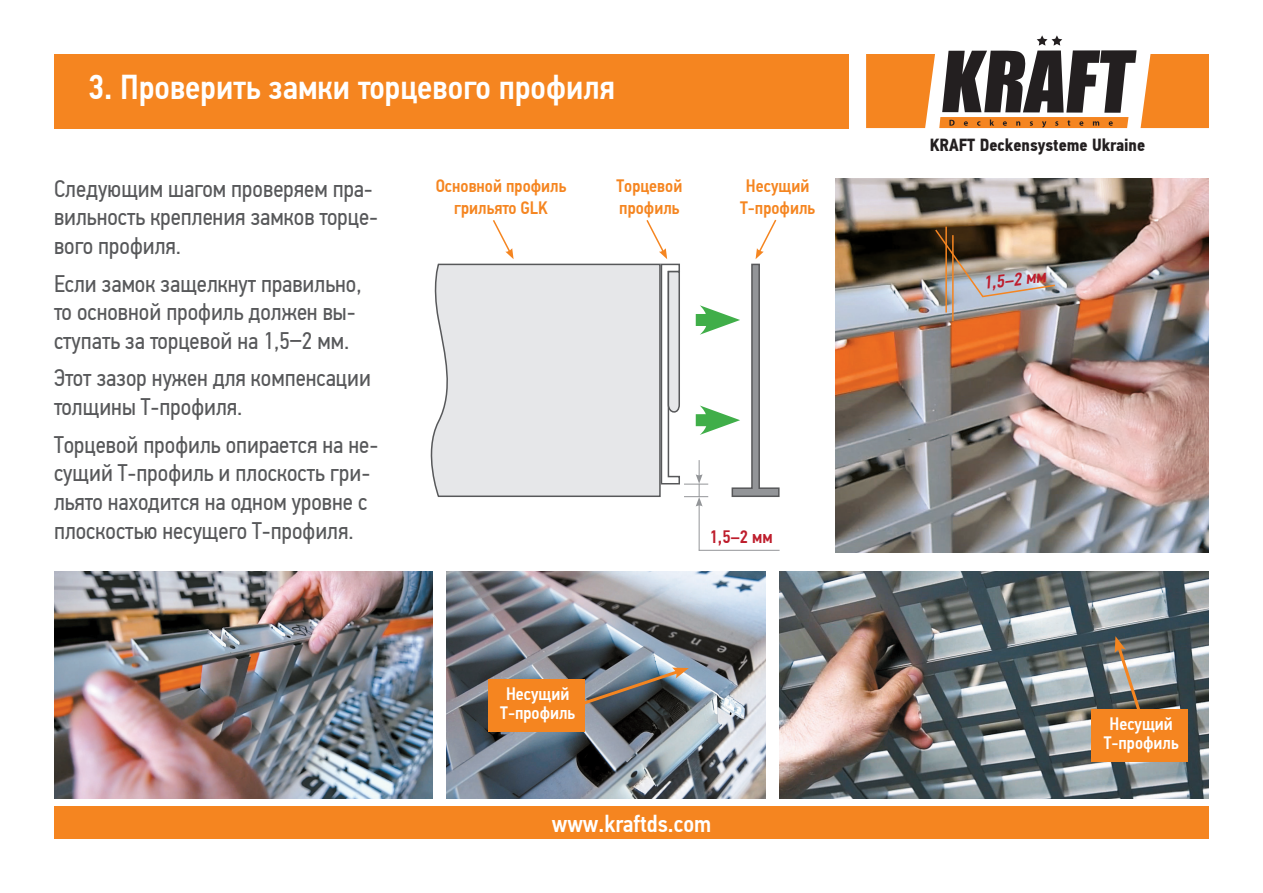
<style>
.page{position:relative;width:1263px;height:893px;background:#fff}
.page>*{position:absolute;margin:0;border:0;box-sizing:border-box;transform-origin:0 0}
.t1{font:500 34.5px "PF Din Text Cond Pro";color:#fff}
.t2{font:24px/28.8px "PF Din Text Cond Pro";color:#57585a}
.t3{font:500 24px "PF Din Text Cond Pro";color:#fff}
.t4{font:500 18px/21.6px "PF Din Text Cond Pro";color:#f58520;text-align:center}
.t5{font:500 18px/19.5px "PF Din Text Cond Pro";color:#fff;text-align:center}
.t6{font:500 18px "PF Din Text Cond Pro";color:#be1d2c}
.t7{font:italic 500 18px "PF Din Text Cond Pro";color:#be1d2c}
.t8{font:700 17.55px "PF Din Text Cond Pro";color:#231f20}
</style>
<div class="page">
<svg style="left:866px;top:35px;width:343px;height:93px"></svg>
<div style="left:54px;top:806px;width:1155px;height:33px;background:#f58520"></div>
<div style="left:54px;top:54px;width:794px;height:74px;background:#f58520"></div>
<img style="left:836px;top:179px;width:373px;height:373px">
<div style="left:430px;top:263px;width:215px;height:234px;background:#e6e7e9"></div>
<hr style="left:699px;top:504px;width:1px;height:47px;background:#939598">
<hr style="left:699px;top:550px;width:80px;height:1px;background:#939598">
<svg style="left:493px;top:220px;width:21px;height:39px"></svg>
<svg style="left:645px;top:219px;width:135px;height:287px"></svg>
<img style="left:54px;top:571px;width:378px;height:227px">
<img style="left:446px;top:571px;width:320px;height:227px">
<img style="left:780px;top:571px;width:429px;height:227px">
<svg style="left:1115px;top:636px;width:28px;height:73px;background:#948c81"></svg>
<svg style="left:578px;top:667px;width:111px;height:40px;background:#656a6c"></svg>
<div style="left:1091px;top:709px;width:97px;height:53px;background:#f58520"></div>
<div style="left:488px;top:679px;width:97px;height:52px;background:#f58520"></div>
<hr style="left:945px;top:227px;width:2px;height:86px;background:#f58520">
<hr style="left:952px;top:235px;width:2px;height:86px;background:#f58520">
<img style="left:934px;top:228px;width:122px;height:70px">
<p class="t1" style="left:88px;top:67px;width:529px">3. Проверить замки торцевого профиля</p>
<p class="t2" style="left:54px;top:174px;width:326px">Следующим шагом проверяем пра&shy;вильность крепления замков торце&shy;вого профиля.</p>
<p class="t2" style="left:54px;top:269px;width:309px">Если замок защелкнут правильно, то основной профиль должен вы&shy;ступать за торцевой на 1,5–2 мм.</p>
<p class="t2" style="left:54px;top:364px;width:318px">Этот зазор нужен для компенсации толщины Т-профиля.</p>
<p class="t2" style="left:54px;top:430px;width:326px">Торцевой профиль опирается на не&shy;сущий Т-профиль и плоскость гри&shy;льято находится на одном уровне с плоскостью несущего Т-профиля.</p>
<p class="t4" style="left:436px;top:175px;width:132px">Основной профиль грильято GLK</p>
<p class="t4" style="left:616px;top:175px;width:67px;text-align:left">Торцевой профиль</p>
<p class="t4" style="left:740px;top:175px;width:77px">Несущий<br>Т-профиль</p>
<p class="t5" style="left:500px;top:684px;width:77px">Несущий<br>Т-профиль</p>
<p class="t6" style="left:709px;top:526px;width:64px">1,5–2 мм</p>
<p class="t3" style="left:552px;top:809px;width:161px">www.kraftds.com</p>
<p class="t8" style="left:930px;top:134px;width:217px">KRAFT Deckensysteme Ukraine</p>
<p class="t7" style="left:982px;top:273px;width:64px;rotate:-7deg">1,5–2 мм</p>
<p class="t5" style="left:1104px;top:714px;width:77px">Несущий<br>Т-профиль</p>
</div>
